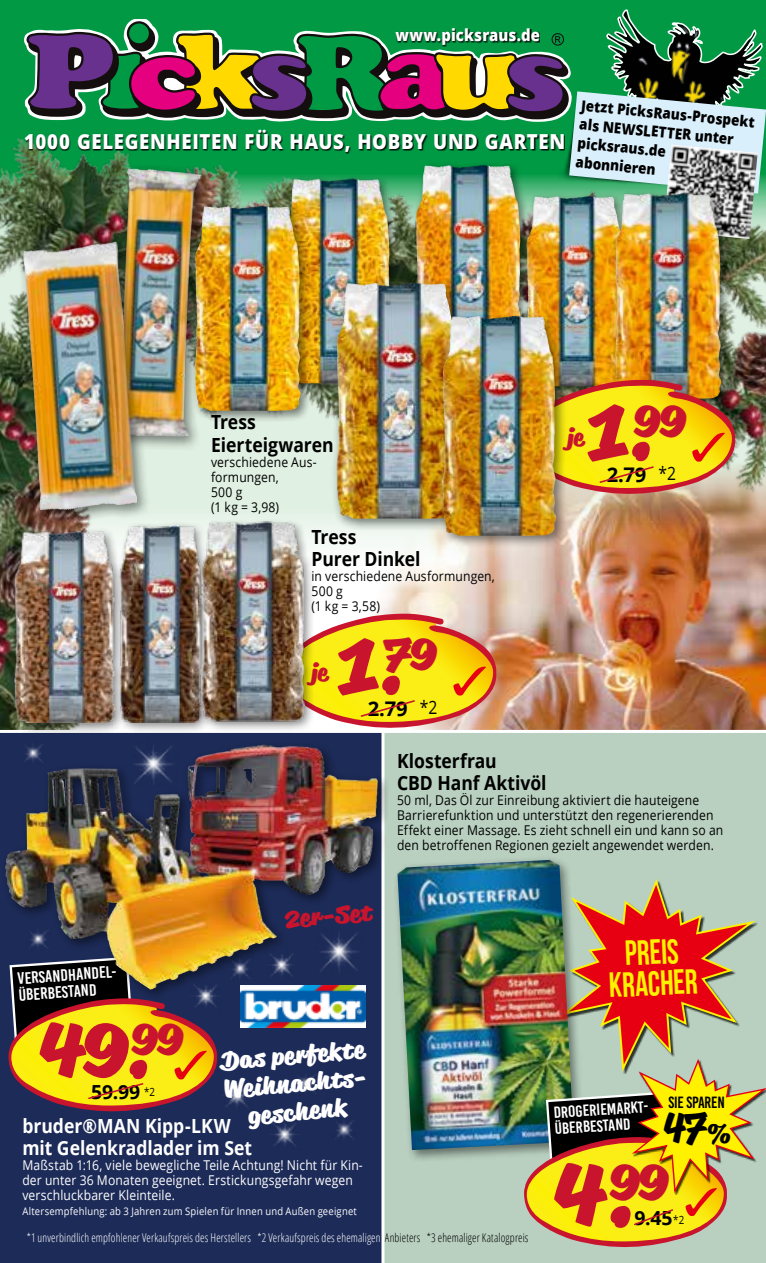
<style>
.page{position:relative;width:766px;height:1263px;background:#fff}
.page>*{position:absolute;margin:0;border:0;box-sizing:border-box;transform-origin:0 0}
.t1{font:900 84.45px "Reklame Script";color:#c8152d;scale:.9 1}
.t2{font:900 74.55px "Reklame Script";color:#c8152d;scale:.9 1}
.t3{font:900 73.95px "Reklame Script";color:#c8152d;scale:.9 1}
.t4{font:700 41.4px "Reklame Script";color:#000;scale:.9 1}
.t5{font:700 35.1px/31.2px "Bebas Neue";color:#fff100;text-align:center;scale:.9 1}
.t6{font:900 23.7px/28.3px "Reklame Script";color:#fff;text-align:center;scale:.9 1}
.t7{font:900 23.7px "Reklame Script";color:#c8152d;scale:.9 1}
.t8{font:900 23.1px "Reklame Script";color:#c8152d;scale:.9 1}
.t9{font:800 20.7px "Open Sans";letter-spacing:.035em;color:#fff;scale:.9 1}
.t10{font:700 20.1px "Open Sans";color:#000}
.t11{font:700 19.5px/22.5px "Open Sans";letter-spacing:-.005em;color:#000;scale:.9 1}
.t12{font:700 19.5px/22.5px "Open Sans";color:#fff;scale:.9 1}
.t13{font:700 19.35px "Open Sans";color:#000}
.t14{font:16.5px/16.5px "Bebas Kai";color:#fff;scale:1.06 1}
.t15{font:800 16.5px "Open Sans";letter-spacing:.005em;color:#fff;scale:.9 1}
.t16{font:16.35px "Bebas Kai";letter-spacing:-.01em;color:#000}
.t17{font:16.05px/16px "Bebas Kai";color:#fff;scale:1.06 1}
.t18{font:800 15px/18.8px "Open Sans";color:#000;scale:.9 1}
.t19{font:13.5px/15px "Open Sans";letter-spacing:.01em;color:#000;scale:.9 1}
.t20{font:13.5px/15px "Open Sans";letter-spacing:.01em;color:#fff;scale:.9 1}
.t21{font:300 condensed 12px "Open Sans";letter-spacing:.01em;color:#fff;scale:.94 1}
.t22{font:11.4px "Open Sans";color:#000;scale:.85 1}
.t23{font:10.5px "Open Sans";letter-spacing:.02em;color:#fff;scale:.9 1}
.s1{font-weight:400;font-size:18.45px}
.s2{font-weight:400;font-size:11.4px}
.s3{font-size:25.2px}
.s4{color:#000}
</style>
<div class="page">
<img style="left:0;top:409px;width:20px;height:321px">
<img style="left:370px;top:530px;width:395px;height:200px">
<img style="left:20px;top:409px;width:745px;height:121px">
<div style="left:0;top:0;width:765px;height:251px;background:#094"></div>
<img style="left:0;top:138px;width:765px;height:271px">
<div style="left:0;top:731px;width:382px;height:532px;background:#1d2b58"></div>
<div style="left:384px;top:731px;width:381px;height:532px;background:#b9d0c0"></div>
<svg style="left:8px;top:1001px;width:209px;height:110px;background:#c7a81f"></svg>
<svg style="left:29px;top:9px;width:736px;height:185px"></svg>
<img style="left:663px;top:145px;width:94px;height:94px">
<hr style="left:0;top:730px;width:765px;height:3px;background:#fff">
<hr style="left:381px;top:731px;width:3px;height:532px;background:#fff">
<div style="left:109px;top:162px;width:105px;height:289px;background:#000;opacity:.49"></div>
<img style="left:115px;top:168px;width:86px;height:269px">
<div style="left:16px;top:236px;width:135px;height:288px;background:#000;opacity:.49"></div>
<img style="left:23px;top:241px;width:115px;height:269px">
<div style="left:411px;top:160px;width:120px;height:221px;background:#000;opacity:.49"></div>
<img style="left:416px;top:165px;width:67px;height:47px">
<div style="left:280px;top:174px;width:121px;height:220px;background:#000;opacity:.49"></div>
<img style="left:285px;top:178px;width:66px;height:52px">
<div style="left:190px;top:201px;width:121px;height:221px;background:#000;opacity:.49"></div>
<img style="left:195px;top:206px;width:67px;height:52px">
<div style="left:520px;top:191px;width:115px;height:207px;background:#000;opacity:.49"></div>
<img style="left:526px;top:196px;width:62px;height:48px">
<div style="left:610px;top:188px;width:122px;height:222px;background:#000;opacity:.49"></div>
<img style="left:615px;top:193px;width:67px;height:52px">
<svg style="left:568px;top:380px;width:167px;height:114px;background:#e6c023"></svg>
<svg style="left:316px;top:614px;width:180px;height:114px;background:#f1cb33"></svg>
<div style="left:9px;top:526px;width:117px;height:209px;background:#000;opacity:.49"></div>
<img style="left:14px;top:530px;width:100px;height:193px">
<div style="left:114px;top:520px;width:98px;height:214px;background:#000;opacity:.49"></div>
<img style="left:120px;top:525px;width:76px;height:198px">
<div style="left:196px;top:517px;width:120px;height:216px;background:#000;opacity:.49"></div>
<img style="left:200px;top:521px;width:107px;height:202px">
<div style="left:330px;top:277px;width:140px;height:254px;background:#000;opacity:.49"></div>
<img style="left:336px;top:282px;width:77px;height:60px">
<div style="left:437px;top:310px;width:131px;height:238px;background:#000;opacity:.49"></div>
<img style="left:443px;top:316px;width:71px;height:55px">
<div style="left:392px;top:854px;width:194px;height:308px;background:#000;opacity:.49"></div>
<img style="left:397px;top:860px;width:176px;height:290px">
<img style="left:520px;top:882px;width:245px;height:365px">
<div style="left:0;top:739px;width:389px;height:262px;background:#000;opacity:.49"></div>
<img style="left:144px;top:744px;width:118px;height:112px">
<img style="left:130px;top:740px;width:47px;height:47px">
<img style="left:316px;top:928px;width:47px;height:46px">
<img style="left:266px;top:950px;width:31px;height:31px">
<img style="left:190px;top:981px;width:31px;height:31px">
<img style="left:273px;top:1123px;width:23px;height:23px">
<img style="left:225px;top:1084px;width:23px;height:23px">
<img style="left:299px;top:1075px;width:15px;height:17px">
<img style="left:228px;top:957px;width:24px;height:24px">
<img style="left:337px;top:1121px;width:15px;height:17px">
<img style="left:27px;top:927px;width:24px;height:24px">
<img style="left:21px;top:741px;width:24px;height:24px">
<img style="left:345px;top:809px;width:24px;height:24px">
<img style="left:242px;top:859px;width:24px;height:24px">
<img style="left:240px;top:985px;width:125px;height:43px">
<p class="t15" style="left:395px;top:22px;width:162px">www.picksraus.de</p>
<h3 class="t9" style="left:24px;top:126px;width:602px">1000 GELEGENHEITEN FÜR HAUS, HOBBY UND GARTEN</h3>
<p class="t18" style="left:581px;top:96px;width:196px;rotate:5deg">Jetzt PicksRaus-Prospekt als NEWSLETTER unter picksraus.de<br>abonnieren</p>
<h3 class="t11" style="left:211px;top:410px;width:138px">Tress<br>Eierteigwaren</h3>
<p class="t19" style="left:211px;top:454px;width:119px">verschiedene Aus&shy;formungen,<br>500 g<br>(1 kg = 3,98)</p>
<h3 class="t11" style="left:311px;top:525px;width:122px">Tress<br>Purer Dinkel</h3>
<p class="t19" style="left:311px;top:568px;width:205px">in verschiedene Ausformungen,<br>500 g<br>(1 kg = 3,58)</p>
<h2 class="t2" style="left:339px;top:613px;width:110px">1.<sup>79</sup></h2>
<h3 class="t10" style="left:368px;top:695px;width:71px">2.79 <span class="s1">*2</span></h3>
<h3 class="t8" style="left:311px;top:656px;width:20px">je</h3>
<h2 class="t2" style="left:588px;top:379px;width:109px">1.<sup>99</sup></h2>
<h3 class="t10" style="left:606px;top:461px;width:71px">2.79 <span class="s1">*2</span></h3>
<h3 class="t8" style="left:566px;top:421px;width:20px">je</h3>
<h3 class="t7" style="left:284px;top:903px;width:98px;rotate:-5deg">2er-Set</h3>
<p class="t14" style="left:17px;top:970px;width:98px;rotate:-4deg">VERSANDHANDEL-<br>ÜBERBESTAND</p>
<h3 class="t3" style="left:41px;top:997px;width:159px">49.<sup>99</sup></h3>
<h3 class="t13" style="left:91px;top:1078px;width:65px">59.99 <span class="s2">*2</span></h3>
<h3 class="t6" style="left:219px;top:1047px;width:161px;rotate:-5deg">Das perfekte<br>Weihnachts&shy;geschenk</h3>
<h3 class="t12" style="left:22px;top:1114px;width:257px">bruder®MAN Kipp-LKW mit Gelenkradlader im Set</h3>
<p class="t20" style="left:22px;top:1157px;width:379px">Maßstab 1:16, viele bewegliche Teile Achtung! Nicht für Kin&shy;der unter 36 Monaten geeignet. Erstickungsgefahr wegen verschluckbarer Kleinteile.</p>
<p class="t23" style="left:22px;top:1204px;width:373px">Altersempfehlung: ab 3 Jahren zum Spielen für Innen und Außen geeignet</p>
<h3 class="t11" style="left:397px;top:749px;width:167px">Klosterfrau<br>CBD Hanf Aktivöl</h3>
<p class="t19" style="left:397px;top:793px;width:364px">50 ml, Das Öl zur Einreibung aktiviert die hauteigene Barrierefunktion und unterstützt den regenerierenden Effekt einer Massage. Es zieht schnell ein und kann so an den betroffenen Regionen gezielt angewendet werden.</p>
<h3 class="t5" style="left:607px;top:937px;width:100px;rotate:-2deg">Preis<br>Kracher</h3>
<p class="t16" style="left:668px;top:1094px;width:58px">SIE SPAREN</p>
<h3 class="t4" style="left:664px;top:1099px;width:76px">47<span class="s3">%</span></h3>
<p class="t17" style="left:553px;top:1105px;width:94px;rotate:-4deg">DROGERIEMARKT-<br>ÜBERBESTAND</p>
<h1 class="t1" style="left:555px;top:1134px;width:126px">4.<sup>99</sup></h1>
<h3 class="t13" style="left:634px;top:1204px;width:40px">9.45</h3>
<p class="t22" style="left:673px;top:1212px;width:15px">*2</p>
<p class="t21" style="left:27px;top:1229px;width:535px">*1 unverbindlich empfohlener Verkaufspreis des Herstellers *2 Verkaufspreis des ehemaligen <span class="s4">Anbieters *3 ehemaliger Katalogpreis</span></p>
</div>
